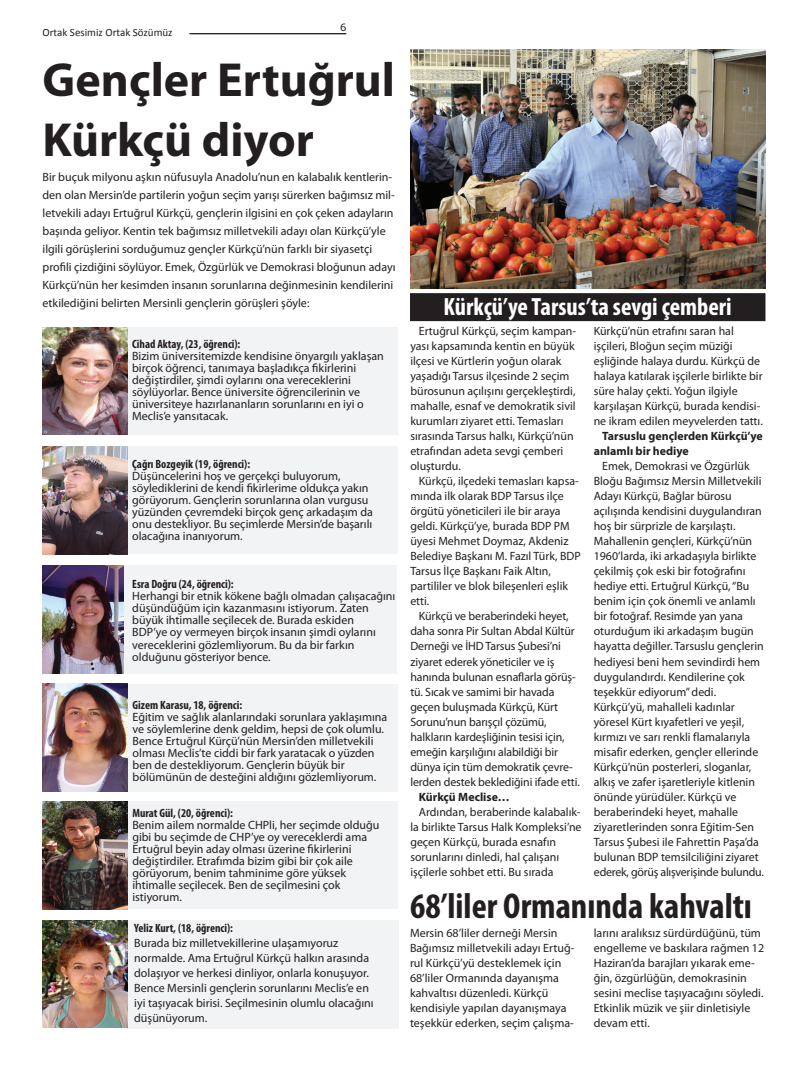
<style>
.page{position:relative;width:808px;height:1078px;background:#fff}
.page>*{position:absolute;margin:0;border:0;box-sizing:border-box;transform-origin:0 0}
.t1{font:700 48px/60px "Myriad Pro";color:#231f20}
.t2{font:700 condensed 36px "Myriad Pro";color:#231f20}
.t3{font:700 condensed 25px "Myriad Pro";color:#fff}
.t4{font:12px/15px "Myriad Pro";color:#231f20}
.t5{font:700 condensed 12px "Myriad Pro";color:#231f20}
.t6{font:700 12px/15px "Myriad Pro";color:#231f20}
.t7{font:11px "Calibri";color:#231f20}
.t8{font:10px "Verdana";color:#231f20}
</style>
<div class="page">
<hr style="left:189px;top:33px;width:157px;height:1px;background:#231f20">
<div style="left:126px;top:919px;width:272px;height:109px;background:#f2f3f4"></div>
<div style="left:126px;top:801px;width:272px;height:107px;background:#f2f3f4"></div>
<div style="left:124px;top:683px;width:274px;height:108px;background:#f2f3f4"></div>
<div style="left:120px;top:446px;width:278px;height:108px;background:#f2f3f4"></div>
<div style="left:121px;top:327px;width:277px;height:108px;background:#f2f3f4"></div>
<div style="left:410px;top:293px;width:355px;height:27px;background:#231f20"></div>
<div style="left:410px;top:293px;width:355px;height:28px;border:1px solid #231f20"></div>
<img style="left:43px;top:327px;width:85px;height:108px">
<img style="left:43px;top:446px;width:85px;height:108px">
<img style="left:43px;top:565px;width:81px;height:108px">
<img style="left:43px;top:683px;width:85px;height:108px">
<img style="left:43px;top:801px;width:85px;height:108px">
<img style="left:43px;top:919px;width:85px;height:108px">
<div style="left:124px;top:565px;width:273px;height:108px;background:#f2f3f4"></div>
<img style="left:410px;top:50px;width:355px;height:239px">
<p class="t8" style="left:340px;top:21px;width:8px">6</p>
<p class="t7" style="left:43px;top:25px;width:132px">Ortak Sesimiz Ortak Sözümüz</p>
<h1 class="t1" style="left:43px;top:48px;width:354px">Gençler Ertuğrul<br>Kürkçü diyor</h1>
<p class="t4" style="left:43px;top:167px;width:354px;line-height:18px">Bir buçuk milyonu aşkın nüfusuyla Anadolu’nun en kalabalık kentlerin&shy;den olan Mersin’de partilerin yoğun seçim yarışı sürerken bağımsız mil&shy;letvekili adayı Ertuğrul Kürkçü, gençlerin ilgisini en çok çeken adayların başında geliyor. Kentin tek bağımsız milletvekili adayı olan Kürkçü’yle ilgili görüşlerini sorduğumuz gençler Kürkçü’nün farklı bir siyasetçi profili çizdiğini söylüyor. Emek, Özgürlük ve Demokrasi bloğunun adayı Kürkçü’nün her kesimden insanın sorunlarına değinmesinin kendilerini etkilediğini belirten Mersinli gençlerin görüşleri şöyle:</p>
<p class="t5" style="left:132px;top:337px;width:110px">Cihad Aktay, (23, öğrenci):</p>
<p class="t4" style="left:132px;top:350px;width:253px;line-height:12px">Bizim üniversitemizde kendisine önyargılı yaklaşan birçok öğrenci, tanımaya başladıkça fikirlerini değiştirdiler, şimdi oylarını ona vereceklerini söylüyorlar. Bence üniversite öğrencilerinin ve üniversiteye hazırlananların sorunlarını en iyi o Meclis’e yansıtacak.</p>
<p class="t5" style="left:132px;top:457px;width:120px">Çağrı Bozgeyik (19, öğrenci):</p>
<p class="t4" style="left:132px;top:470px;width:242px;line-height:12px">Düşüncelerini hoş ve gerçekçi buluyorum, söylediklerini de kendi fikirlerime oldukça yakın görüyorum. Gençlerin sorunlarına olan vurgusu yüzünden çevremdeki birçok genç arkadaşım da onu destekliyor. Bu seçimlerde Mersin’de başarılı olacağına inanıyorum.</p>
<p class="t5" style="left:132px;top:577px;width:103px">Esra Doğru (24, öğrenci):</p>
<p class="t4" style="left:132px;top:590px;width:265px;line-height:12px">Herhangi bir etnik kökene bağlı olmadan çalışacağını düşündüğüm için kazanmasını istiyorum. Zaten büyük ihtimalle seçilecek de. Burada eskiden<br>BDP’ye oy vermeyen birçok insanın şimdi oylarını vereceklerini gözlemliyorum. Bu da bir farkın olduğunu gösteriyor bence.</p>
<p class="t5" style="left:133px;top:697px;width:111px">Gizem Karasu, 18, öğrenci:</p>
<p class="t4" style="left:133px;top:710px;width:256px;line-height:12px">Eğitim ve sağlık alanlarındaki sorunlara yaklaşımına ve söylemlerine denk geldim, hepsi de çok olumlu.<br>Bence Ertuğrul Kürçü’nün Mersin’den milletvekili olması Meclis’te ciddi bir fark yaratacak o yüzden ben de destekliyorum. Gençlerin büyük bir bölümünün de desteğini aldığını gözlemliyorum.</p>
<p class="t5" style="left:132px;top:805px;width:102px">Murat Gül, (20, öğrenci):</p>
<p class="t4" style="left:132px;top:818px;width:249px;line-height:12px">Benim ailem normalde CHPli, her seçimde olduğu gibi bu seçimde de CHP’ye oy vereceklerdi ama Ertuğrul beyin aday olması üzerine fikirlerini değiştirdiler. Etrafımda bizim gibi bir çok aile görüyorum, benim tahminime göre yüksek ihtimalle seçilecek. Ben de seçilmesini çok istiyorum.</p>
<p class="t5" style="left:134px;top:920px;width:100px">Yeliz Kurt, (18, öğrenci):</p>
<p class="t4" style="left:134px;top:934px;width:241px">Burada biz milletvekillerine ulaşamıyoruz normalde. Ama Ertuğrul Kürkçü halkın arasında dolaşıyor ve herkesi dinliyor, onlarla konuşuyor.<br>Bence Mersinli gençlerin sorunlarını Meclis’e en iyi taşıyacak birisi. Seçilmesinin olumlu olacağını düşünüyorum.</p>
<h3 class="t3" style="left:444px;top:291px;width:290px">Kürkçü’ye Tarsus’ta sevgi çemberi</h3>
<p class="t4" style="left:410px;top:323px;width:167px;text-indent:9px">Ertuğrul Kürkçü, seçim kampan&shy;yası kapsamında kentin en büyük ilçesi ve Kürtlerin yoğun olarak yaşadığı Tarsus ilçesinde 2 seçim bürosunun açılışını gerçekleştirdi, mahalle, esnaf ve demokratik sivil kurumları ziyaret etti. Temasları sırasında Tarsus halkı, Kürkçü’nün etrafından adeta sevgi çemberi oluşturdu.</p>
<p class="t4" style="left:410px;top:473px;width:172px;text-indent:9px">Kürkçü, ilçedeki temasları kapsa&shy;mında ilk olarak BDP Tarsus ilçe örgütü yöneticileri ile bir araya geldi. Kürkçü’ye, burada BDP PM üyesi Mehmet Doymaz, Akdeniz<br>Belediye Başkanı M. Fazıl Türk, BDP<br>Tarsus İlçe Başkanı Faik Altın, partililer ve blok bileşenleri eşlik etti.</p>
<p class="t4" style="left:410px;top:608px;width:171px;text-indent:9px">Kürkçü ve beraberindeki heyet, daha sonra Pir Sultan Abdal Kültür Derneği ve İHD Tarsus Şubesi’ni ziyaret ederek yöneticiler ve iş hanında bulunan esnaflarla görüş&shy;tü. Sıcak ve samimi bir havada geçen buluşmada Kürkçü, Kürt Sorunu’nun barışçıl çözümü, halkların kardeşliğinin tesisi için, emeğin karşılığını alabildiği bir dünya için tüm demokratik çevre&shy;lerden destek beklediğini ifade etti.</p>
<p class="t6" style="left:419px;top:788px;width:92px">Kürkçü Meclise…</p>
<p class="t4" style="left:410px;top:803px;width:173px;text-indent:9px">Ardından, beraberinde kalabalık&shy;la birlikte Tarsus Halk Kompleksi’ne geçen Kürkçü, burada esnafın sorunlarını dinledi, hal çalışanı işçilerle sohbet etti. Bu sırada</p>
<p class="t4" style="left:594px;top:323px;width:171px">Kürkçü’nün etrafını saran hal işçileri, Bloğun seçim müziği eşliğinde halaya durdu. Kürkçü de halaya katılarak işçilerle birlikte bir süre halay çekti. Yoğun ilgiyle karşılaşan Kürkçü, burada kendisi&shy;ne ikram edilen meyvelerden tattı.</p>
<p class="t6" style="left:594px;top:428px;width:171px;text-indent:9px">Tarsuslu gençlerden Kürkçü’ye anlamlı bir hediye</p>
<p class="t4" style="left:594px;top:458px;width:172px;text-indent:9px">Emek, Demokrasi ve Özgürlük Bloğu Bağımsız Mersin Milletvekili Adayı Kürkçü, Bağlar bürosu açılışında kendisini duygulandıran hoş bir sürprizle de karşılaştı.<br>Mahallenin gençleri, Kürkçü’nün 1960’larda, iki arkadaşıyla birlikte çekilmiş çok eski bir fotoğrafını hediye etti. Ertuğrul Kürkçü, “Bu benim için çok önemli ve anlamlı bir fotoğraf. Resimde yan yana oturduğum iki arkadaşım bugün hayatta değiller. Tarsuslu gençlerin hediyesi beni hem sevindirdi hem duygulandırdı. Kendilerine çok teşekkür ediyorum” dedi.<br>Kürkçü’yü, mahalleli kadınlar yöresel Kürt kıyafetleri ve yeşil, kırmızı ve sarı renkli flamalarıyla misafir ederken, gençler ellerinde Kürkçü’nün posterleri, sloganlar, alkış ve zafer işaretleriyle kitlenin önünde yürüdüler. Kürkçü ve beraberindeki heyet, mahalle ziyaretlerinden sonra Eğitim-Sen Tarsus Şubesi ile Fahrettin Paşa’da bulunan BDP temsilciliğini ziyaret ederek, görüş alışverişinde bulundu.</p>
<h2 class="t2" style="left:410px;top:883px;width:343px">68’liler Ormanında kahvaltı</h2>
<p class="t4" style="left:410px;top:925px;width:166px">Mersin 68’liler derneği Mersin<br>Bağımsız milletvekili adayı Ertuğ&shy;rul Kürkçü’yü desteklemek için<br>68’liler Ormanında dayanışma kahvaltısı düzenledi. Kürkçü kendisiyle yapılan dayanışmaya teşekkür ederken, seçim çalışma-</p>
<p class="t4" style="left:594px;top:924px;width:172px">larını aralıksız sürdürdüğünü, tüm engelleme ve baskılara rağmen 12<br>Haziran’da barajları yıkarak eme&shy;ğin, özgürlüğün, demokrasinin sesini meclise taşıyacağını söyledi.<br>Etkinlik müzik ve şiir dinletisiyle devam etti.</p>
</div>
